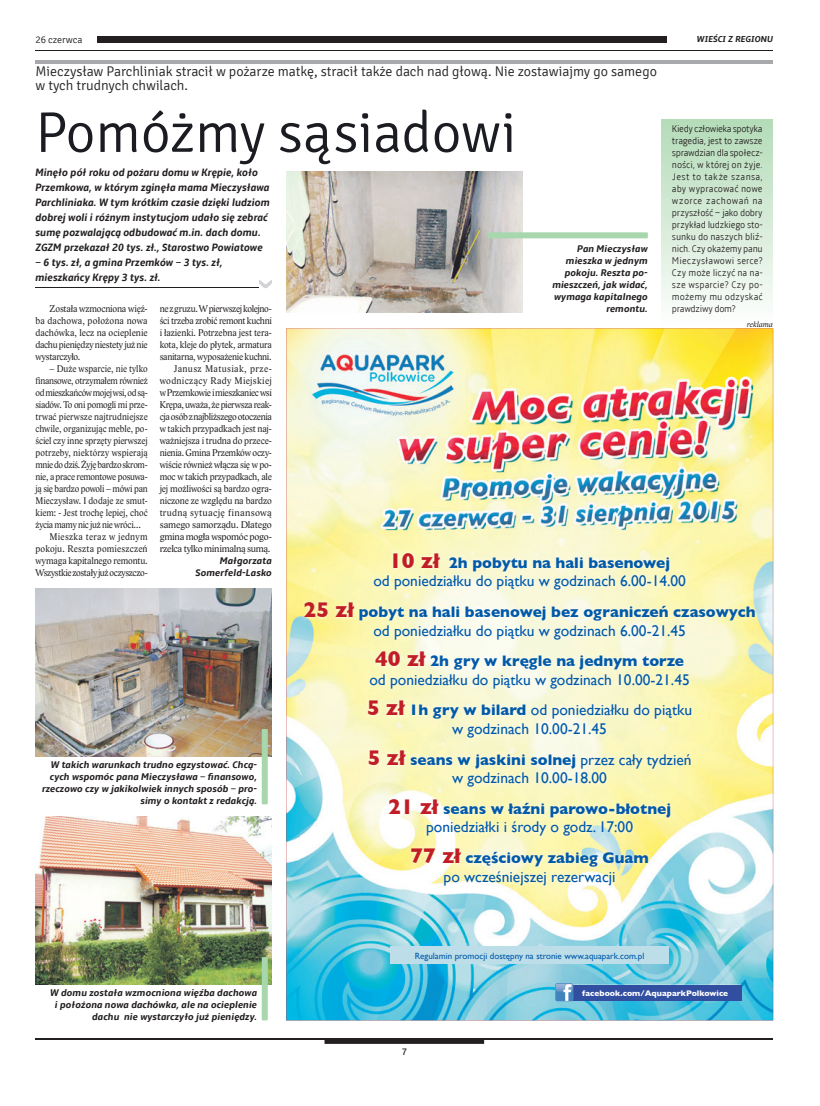
<style>
.page{position:relative;width:820px;height:1106px;background:#fff}
.page>*{position:absolute;margin:0;border:0;box-sizing:border-box;transform-origin:0 0}
.t1{font:300 57.4px "Signika";color:#1a1c21}
.t2{font:15.5px/18.6px "Gill Sans";color:#0159a9;text-align:center}
.t3{font:700 15.5px/18.6px "Gill Sans";color:#0159a9;text-align:center}
.t4{font:300 14px/14px "Signika";color:#231f20}
.t5{font:italic 700 11px/15px "Amble";color:#231f20;scale:.95 1}
.t6{font:10px/12px "Lido STF";letter-spacing:-.015em;color:#231f20;text-align:right;scale:.94 1}
.t7{font:italic 700 10px/12px "Amble";color:#231f20;text-align:right}
.t8{font:300 condensed 10px/12px "Amble";letter-spacing:.005em;color:#231f20;text-align:justify}
.t9{font:10px "Lido STF";letter-spacing:-.015em;color:#231f20;scale:.92 1}
.t10{font:10px/12px "Lido STF";letter-spacing:-.015em;color:#231f20;text-align:justify;scale:.95 1}
.t11{font:10px "Lido STF";letter-spacing:-.035em;color:#231f20;scale:.92 1}
.t12{font:10px "Lido STF";letter-spacing:.005em;color:#231f20;scale:.92 1}
.t13{font:10px "Lido STF";letter-spacing:.015em;color:#231f20;scale:.92 1}
.t14{font:10px "Lido STF";letter-spacing:.01em;color:#231f20;scale:.92 1}
.t15{font:10px "Lido STF";letter-spacing:.025em;color:#231f20;scale:.94 1}
.t16{font:10px "Lido STF";letter-spacing:.035em;color:#231f20;scale:.94 1}
.t17{font:300 10px "Signika";color:#231f20}
.t18{font:10px "Signika Negative";color:#231f20}
.t19{font:9px "Gill Sans";color:#0159a9}
.t20{font:italic 700 9px "Amble";letter-spacing:.005em;color:#231f20}
.t21{font:700 8.3px "Gill Sans";color:#fff}
.t22{font:italic 8px "Lido STF";color:#231f20}
.s1{font-weight:700;font-size:21.6px;color:#c11d26}
.s2{font-weight:700}
.s3{font-size:21.6px;color:#c11d26}
.s4{font-weight:400}
</style>
<div class="page">
<hr style="left:35px;top:50px;width:737px;height:1px;background:#231f20">
<div style="left:98px;top:37px;width:674px;height:6px;background:#231f20"></div>
<hr style="left:35px;top:1038px;width:737px;height:1px;background:#231f20">
<svg style="left:324px;top:1039px;width:160px;height:4px"></svg>
<div style="left:666px;top:33px;width:106px;height:14px;background:#fff"></div>
<img style="left:286px;top:328px;width:486px;height:692px">
<img style="left:301px;top:549px;width:457px;height:340px">
<div style="left:390px;top:946px;width:278px;height:18px;background:#bddee9"></div>
<div style="left:569px;top:984px;width:172px;height:16px;background:#324ea1"></div>
<div style="left:555px;top:983px;width:18px;height:18px;background:#4183bd;border-radius:2px"></div>
<img style="left:555px;top:983px;width:17px;height:8px">
<svg style="left:563px;top:984px;width:8px;height:16px"></svg>
<hr style="left:35px;top:60px;width:737px;height:3px;background:#a8a9ad">
<div style="left:661px;top:119px;width:111px;height:206px;background:linear-gradient(to bottom,#b3dbb7,#fcfdfb)"></div>
<img style="left:286px;top:171px;width:236px;height:141px">
<div style="left:488px;top:232px;width:159px;height:6px;background:#a8d7ae"></div>
<img style="left:35px;top:588px;width:237px;height:168px">
<div style="left:261px;top:729px;width:7px;height:75px;background:#a8d7ae"></div>
<hr style="left:35px;top:287px;width:224px;height:1px;background:#231f20">
<svg style="left:259px;top:280px;width:13px;height:8px"></svg>
<img style="left:35px;top:816px;width:237px;height:168px">
<div style="left:261px;top:957px;width:7px;height:63px;background:#a8d7ae"></div>
<p class="t17" style="left:35px;top:35px;width:49px">26 czerwca</p>
<p class="t20" style="left:696px;top:34px;width:78px">WIEŚCI Z REGIONU</p>
<h3 class="t4" style="left:35px;top:64px;width:622px">Mieczysław Parchliniak stracił w pożarze matkę, stracił także dach nad głową. Nie zostawiajmy go samego w tych trudnych chwilach.</h3>
<h1 class="t1" style="left:35px;top:101px;width:482px">Pomóżmy sąsiadowi</h1>
<p class="t5" style="left:35px;top:165px;width:248px">Minęło pół roku od pożaru domu w Krępie, koło Przemkowa, w którym zginęła mama Mieczysława Parchliniaka. W tym krótkim czasie dzięki ludziom dobrej woli i różnym instytucjom udało się zebrać sumę pozwalającą odbudować m.in. dach domu.<br>ZGZM przekazał 20 tys. zł., Starostwo Powiatowe</p>
<p class="t5" style="left:35px;top:255px;width:198px">– 6 tys. zł, a gmina Przemków – 3 tys. zł, mieszkańcy Krępy 3 tys. zł.</p>
<p class="t8" style="left:671px;top:123px;width:92px">Kiedy człowieka spotyka tragedia, jest to zawsze sprawdzian dla społecz&shy;ności, w której on żyje.<br>Jest to także szansa, aby wypracować nowe wzorce zachowań na przyszłość – jako dobry przykład ludzkiego sto&shy;sunku do naszych bliź&shy;nich. Czy okażemy panu Mieczysławowi serce?<br>Czy może liczyć na na&shy;sze wsparcie? Czy po&shy;możemy mu odzyskać prawdziwy dom?</p>
<p class="t7" style="left:552px;top:243px;width:97px">Pan Mieczysław mieszka w jednym pokoju. Reszta po&shy;mieszczeń, jak widać, wymaga kapitalnego remontu.</p>
<p class="t10" style="left:35px;top:303px;width:120px;text-indent:14px">Została wzmocniona więź&shy;ba dachowa, położona nowa dachówka, lecz na ocieplenie dachu pieniędzy niestety już nie wystarczyło.</p>
<p class="t9" style="left:50px;top:363px;width:108px">– Duże wsparcie, nie tylko</p>
<p class="t9" style="left:35px;top:375px;width:123px">finansowe, otrzymałem również</p>
<p class="t11" style="left:35px;top:387px;width:123px">od mieszkańców mojej wsi, od są-</p>
<p class="t9" style="left:35px;top:399px;width:123px">siadów. To oni pomogli mi prze-</p>
<p class="t12" style="left:35px;top:411px;width:123px">trwać pierwsze najtrudniejsze</p>
<p class="t9" style="left:35px;top:423px;width:123px">chwile, organizując meble, po-</p>
<p class="t9" style="left:35px;top:435px;width:123px">ściel czy inne sprzęty pierwszej</p>
<p class="t13" style="left:35px;top:447px;width:123px">potrzeby, niektórzy wspierają</p>
<p class="t9" style="left:35px;top:459px;width:123px">mnie do dziś. Żyję bardzo skrom-</p>
<p class="t9" style="left:35px;top:471px;width:123px">nie, a prace remontowe posuwa-</p>
<p class="t9" style="left:35px;top:483px;width:123px">ją się bardzo powoli – mówi pan</p>
<p class="t14" style="left:35px;top:495px;width:123px">Mieczysław. I dodaje ze smut-</p>
<p class="t9" style="left:35px;top:507px;width:123px">kiem: - Jest trochę lepiej, choć</p>
<p class="t9" style="left:35px;top:519px;width:116px">życia mamy nic już nie wróci…</p>
<p class="t16" style="left:50px;top:531px;width:106px">Mieszka teraz w jednym</p>
<p class="t15" style="left:35px;top:543px;width:121px">pokoju. Reszta pomieszczeń</p>
<p class="t6" style="left:35px;top:555px;width:121px">wymaga kapitalnego remontu.</p>
<p class="t6" style="left:35px;top:567px;width:121px">Wszystkie zostały już oczyszczo-</p>
<p class="t6" style="left:160px;top:303px;width:121px">ne z gruzu. W pierwszej kolejno&shy;ści trzeba zrobić remont kuchni i łazienki. Potrzebna jest tera&shy;kota, kleje do płytek, armatura sanitarna, wyposażenie kuchni.<br>Janusz Matusiak, prze&shy;wodniczący Rady Miejskiej w Przemkowie i mieszkaniec wsi<br>Krępa, uważa, że pierwsza reak&shy;cja osób z najbliższego otoczenia w takich przypadkach jest naj&shy;ważniejsza i trudna do przece&shy;nienia. Gmina Przemków oczy&shy;wiście również włącza się w po&shy;moc w takich przypadkach, ale jej możliwości są bardzo ogra&shy;niczone ze względu na bardzo trudną sytuację finansową samego samorządu. Dlatego gmina mogła wspomóc pogo&shy;rzelca tylko minimalną sumą.</p>
<p class="t7" style="left:195px;top:555px;width:78px">Małgorzata<br>Somerfeld-Lasko</p>
<p class="t22" style="left:746px;top:320px;width:28px">reklama</p>
<h2 class="t2" style="left:373px;top:553px;width:314px"><span class="s1">10 zł</span> <span class="s2">2h pobytu na hali basenowej<br></span>od poniedziałku do piątku w godzinach 6.00-14.00</h2>
<h2 class="t3" style="left:303px;top:602px;width:453px"><span class="s3">25 zł</span> pobyt na hali basenowej bez ograniczeń czasowych <span class="s4">od poniedziałku do piątku w godzinach 6.00-21.45</span></h2>
<h2 class="t2" style="left:369px;top:651px;width:322px"><span class="s1">40 zł</span> <span class="s2">2h gry w kręgle na jednym torze </span>od poniedziałku do piątku w godzinach 10.00-21.45</h2>
<h2 class="t2" style="left:367px;top:700px;width:326px"><span class="s1">5 zł</span> <span class="s2">1h gry w bilard</span> od poniedziałku do piątku w godzinach 10.00-21.45</h2>
<h2 class="t2" style="left:367px;top:749px;width:325px"><span class="s1">5 zł</span> <span class="s2">seans w jaskini solnej</span> przez cały tydzień w godzinach 10.00-18.00</h2>
<h2 class="t2" style="left:388px;top:799px;width:284px"><span class="s1">21 zł</span> <span class="s2">seans w łaźni parowo-błotnej </span>poniedziałki i środy o godz. 17:00</h2>
<h2 class="t2" style="left:410px;top:848px;width:240px"><span class="s1">77 zł</span> <span class="s2">częściowy zabieg Guam </span>po wcześniejszej rezerwacji</h2>
<p class="t7" style="left:42px;top:759px;width:216px">W takich warunkach trudno egzystować. Chcą&shy;cych wspomóc pana Mieczysława – finansowo, rzeczowo czy w jakikolwiek innych sposób – pro&shy;simy o kontakt z redakcją.</p>
<p class="t7" style="left:50px;top:987px;width:208px">W domu została wzmocniona więźba dachowa i położona nowa dachówka, ale na ocieplenie dachu nie wystarczyło już pieniędzy.</p>
<p class="t19" style="left:414px;top:950px;width:231px">Regulamin promocji dostępny na stronie www.aquapark.com.pl</p>
<p class="t21" style="left:582px;top:986px;width:147px">facebook.com/AquaparkPolkowice</p>
<p class="t18" style="left:401px;top:1045px;width:7px">7</p>
</div>
